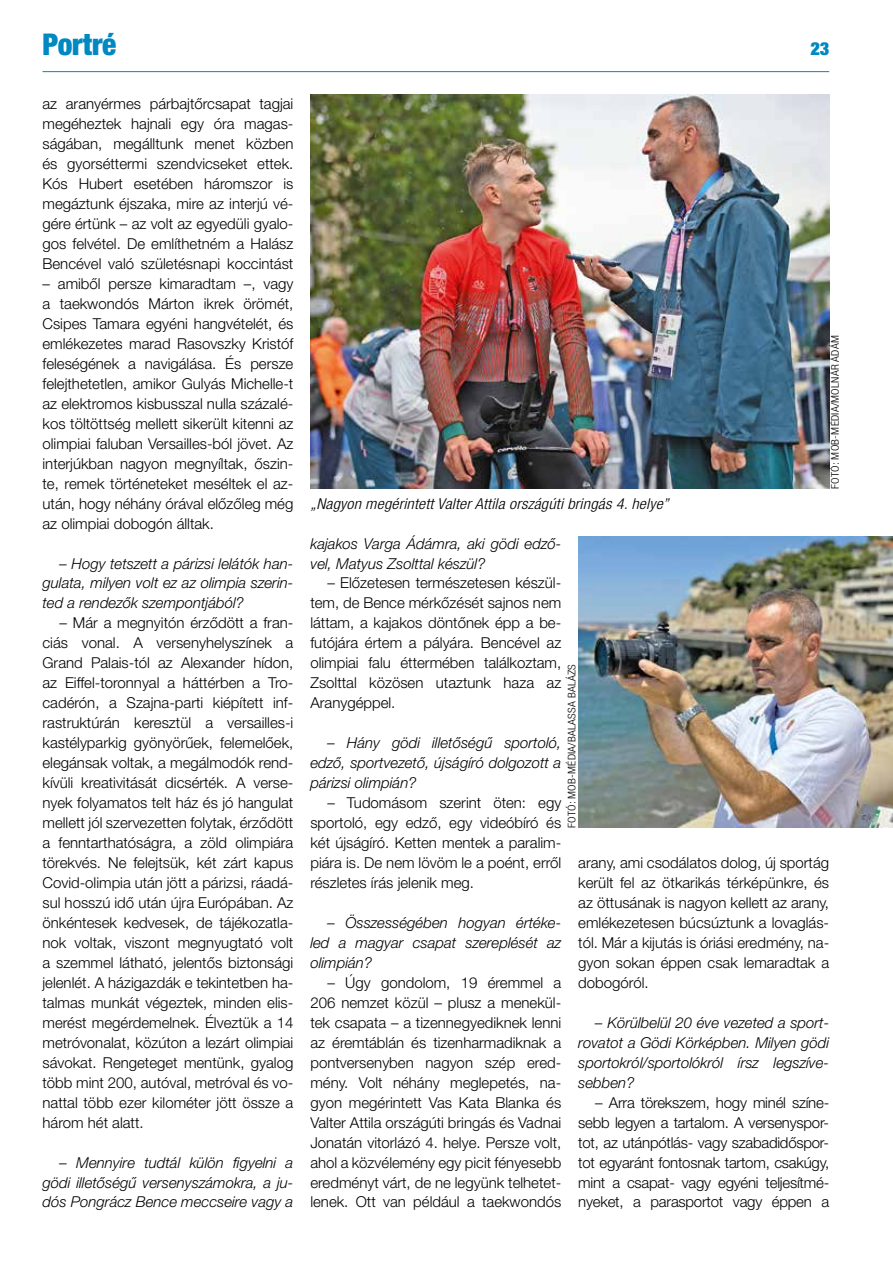
<style>
.page{position:relative;width:893px;height:1263px;background:#fff}
.page>*{position:absolute;margin:0;border:0;box-sizing:border-box;transform-origin:0 0}
.t1{font:900 condensed 30px "Helvetica Neue LT Pro";letter-spacing:-.005em;color:#0088c2}
.t2{font:900 condensed 18px "Helvetica Neue LT Pro";color:#0088c2}
.t3{font:300 15px/20px "Helvetica Neue LT Pro";color:#000;text-align:justify}
.t4{font:italic 300 15px/20px "Helvetica Neue LT Pro";color:#000;text-align:justify}
.t5{font:italic 300 condensed 15px "Helvetica Neue LT Pro";letter-spacing:.01em;color:#000;scale:1.1 1}
.t6{font:300 condensed 10.5px "Helvetica Neue LT Pro";letter-spacing:.02em;color:#000;scale:1.1 1}
</style>
<div class="page">
<hr style="left:43px;top:71px;width:786px;height:1px;background:#0088c2">
<img style="left:310px;top:94px;width:519px;height:395px">
<img style="left:578px;top:536px;width:315px;height:292px">
<h1 class="t1" style="left:43px;top:26px;width:75px">Portré</h1>
<p class="t2" style="left:810px;top:37px;width:20px">23</p>
<p class="t3" style="left:43px;top:94px;width:252px">az aranyérmes párbajtőrcsapat tagjai megéheztek hajnali egy óra magas&shy;ságában, megálltunk menet közben és gyorséttermi szendvicseket ettek.<br>Kós Hubert esetében háromszor is megáztunk éjszaka, mire az interjú vé&shy;gére értünk – az volt az egyedüli gyalo&shy;gos felvétel. De említhetném a Halász Bencével való születésnapi koccintást</p>
<p class="t3" style="left:43px;top:273px;width:252px">– amiből persze kimaradtam –, vagy a taekwondós Márton ikrek örömét, Csipes Tamara egyéni hangvételét, és emlékezetes marad Rasovszky Kristóf feleségének a navigálása. És persze felejthetetlen, amikor Gulyás Michelle-t az elektromos kisbusszal nulla százalé&shy;kos töltöttség mellett sikerült kitenni az olimpiai faluban Versailles-ból jövet. Az interjúkban nagyon megnyíltak, őszin&shy;te, remek történeteket meséltek el az&shy;után, hogy néhány órával előzőleg még az olimpiai dobogón álltak.</p>
<p class="t4" style="left:43px;top:553px;width:252px;text-indent:17px">– Hogy tetszett a párizsi lelátók han&shy;gulata, milyen volt ez az olimpia szerin&shy;ted a rendezők szempontjából?</p>
<p class="t3" style="left:43px;top:613px;width:252px;text-indent:17px">– Már a megnyitón érződött a fran&shy;ciás vonal. A versenyhelyszínek a Grand Palais-tól az Alexander hídon, az Eiffel-toronnyal a háttérben a Tro&shy;cadérón, a Szajna-parti kiépített inf&shy;rastruktúrán keresztül a versailles-i kastélyparkig gyönyörűek, felemelőek, elegánsak voltak, a megálmodók rend&shy;kívüli kreativitását dicsérték. A verse&shy;nyek folyamatos telt ház és jó hangulat mellett jól szervezetten folytak, érződött a fenntarthatóságra, a zöld olimpiára törekvés. Ne felejtsük, két zárt kapus Covid-olimpia után jött a párizsi, ráadá&shy;sul hosszú idő után újra Európában. Az önkéntesek kedvesek, de tájékozatla&shy;nok voltak, viszont megnyugtató volt a szemmel látható, jelentős biztonsági jelenlét. A házigazdák e tekintetben ha&shy;talmas munkát végeztek, minden elis&shy;merést megérdemelnek. Élveztük a 14 metróvonalat, közúton a lezárt olimpiai sávokat. Rengeteget mentünk, gyalog több mint 200, autóval, metróval és vo&shy;nattal több ezer kilométer jött össze a három hét alatt.</p>
<p class="t4" style="left:43px;top:1152px;width:252px;text-indent:17px">– Mennyire tudtál külön figyelni a gödi illetőségű versenyszámokra, a ju&shy;dós Pongrácz Bence meccseire vagy a</p>
<p class="t5" style="left:310px;top:495px;width:327px">„Nagyon megérintett Valter Attila országúti bringás 4. helye”</p>
<p class="t6" style="left:829px;top:489px;width:141px;rotate:-90deg">FOTÓ: MOB-MÉDIA/MOLNÁR ÁDÁM</p>
<p class="t4" style="left:310px;top:533px;width:252px">kajakos Varga Ádámra, aki gödi edző&shy;vel, Matyus Zsolttal készül?</p>
<p class="t3" style="left:310px;top:573px;width:252px;text-indent:17px">– Előzetesen természetesen készül&shy;tem, de Bence mérkőzését sajnos nem láttam, a kajakos döntőnek épp a be&shy;futójára értem a pályára. Bencével az olimpiai falu éttermében találkoztam, Zsolttal közösen utaztunk haza az Aranygéppel.</p>
<p class="t4" style="left:310px;top:733px;width:252px;text-indent:17px">– Hány gödi illetőségű sportoló, edző, sportvezető, újságíró dolgozott a párizsi olimpián?</p>
<p class="t3" style="left:310px;top:792px;width:252px;text-indent:17px">– Tudomásom szerint öten: egy sportoló, egy edző, egy videóbíró és két újságíró. Ketten mentek a paralim&shy;piára is. De nem lövöm le a poént, erről részletes írás jelenik meg.</p>
<p class="t4" style="left:310px;top:912px;width:252px;text-indent:17px">– Összességében hogyan értéke&shy;led a magyar csapat szereplését az olimpián?</p>
<p class="t3" style="left:310px;top:972px;width:252px;text-indent:17px">– Úgy gondolom, 19 éremmel a 206 nemzet közül – plusz a menekül&shy;tek csapata – a tizennegyediknek lenni az éremtáblán és tizenharmadiknak a pontversenyben nagyon szép ered&shy;mény. Volt néhány meglepetés, na&shy;gyon megérintett Vas Kata Blanka és Valter Attila országúti bringás és Vadnai Jonatán vitorlázó 4. helye. Persze volt, ahol a közvélemény egy picit fényesebb eredményt várt, de ne legyünk telhetet&shy;lenek. Ott van például a taekwondós</p>
<p class="t6" style="left:566px;top:828px;width:151px;rotate:-90deg">FOTÓ: MOB-MÉDIA/BALASSA BALÁZS</p>
<p class="t3" style="left:578px;top:852px;width:252px">arany, ami csodálatos dolog, új sportág került fel az ötkarikás térképünkre, és az öttusának is nagyon kellett az arany, emlékezetesen búcsúztunk a lovaglás&shy;tól. Már a kijutás is óriási eredmény, na&shy;gyon sokan éppen csak lemaradtak a dobogóról.</p>
<p class="t4" style="left:578px;top:1012px;width:252px;text-indent:17px">– Körülbelül 20 éve vezeted a sport&shy;rovatot a Gödi Körképben. Milyen gödi sportokról/sportolókról írsz legszíve&shy;sebben?</p>
<p class="t3" style="left:578px;top:1092px;width:252px;text-indent:17px">– Arra törekszem, hogy minél színe&shy;sebb legyen a tartalom. A versenyspor&shy;tot, az utánpótlás- vagy szabadidőspor&shy;tot egyaránt fontosnak tartom, csakúgy, mint a csapat- vagy egyéni teljesítmé&shy;nyeket, a parasportot vagy éppen a</p>
</div>
